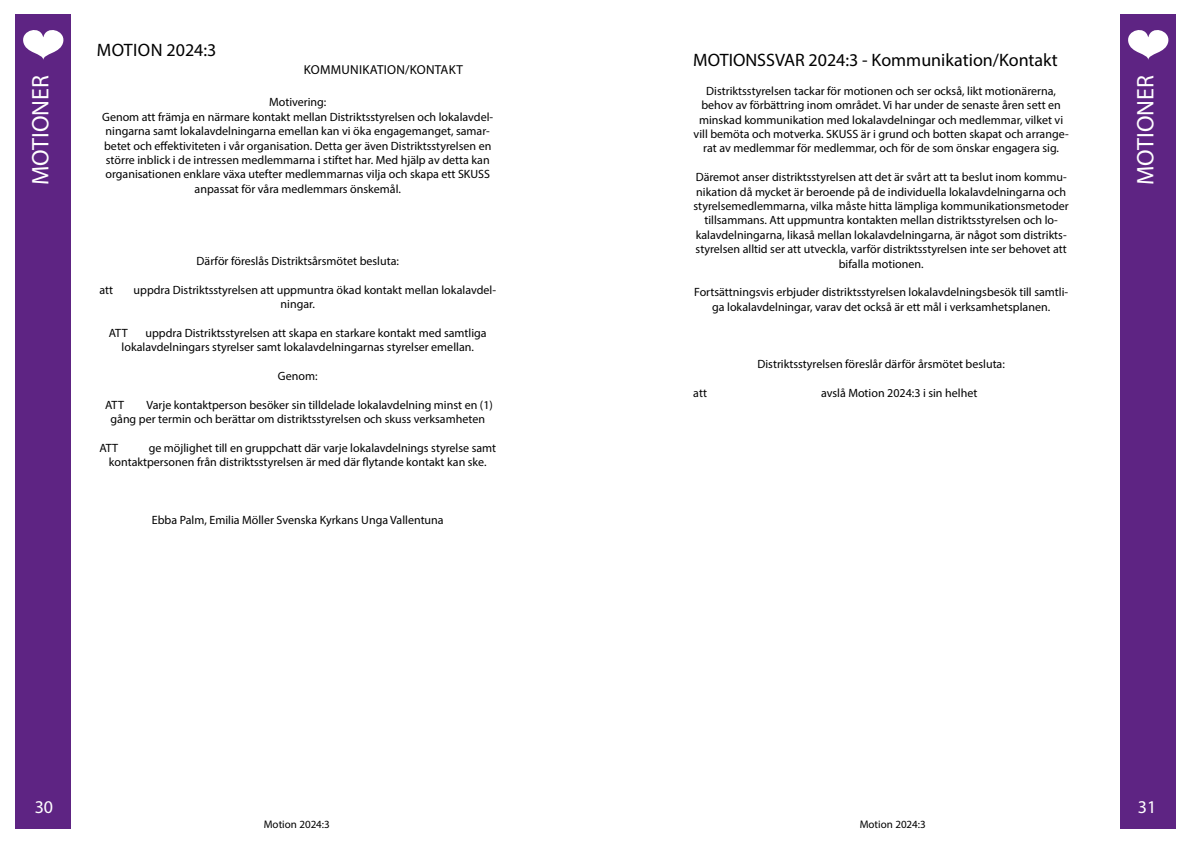
<style>
.page{position:relative;width:1191px;height:842px;background:#fff}
.page>*{position:absolute;margin:0;border:0;box-sizing:border-box;transform-origin:0 0}
.t1{font:24px "Myriad Pro";color:#fff}
.t2{font:18px "Myriad Pro";color:#000}
.t3{font:18px "Myriad Pro";color:#fff}
.t4{font:13px "Myriad Pro";letter-spacing:.02em;color:#000}
.t5{font:12px/14.4px "Myriad Pro";color:#000;text-align:center}
.t6{font:11px "Myriad Pro";color:#000}
</style>
<div class="page">
<div style="left:15px;top:14px;width:56px;height:815px;background:#5e2483"></div>
<svg style="left:23px;top:30px;width:41px;height:30px"></svg>
<div style="left:1120px;top:14px;width:55px;height:815px;background:#5e2483"></div>
<svg style="left:1128px;top:30px;width:41px;height:30px"></svg>
<h2 class="t2" style="left:97px;top:39px;width:121px">MOTION 2024:3</h2>
<h2 class="t2" style="left:693px;top:49px;width:366px">MOTIONSSVAR 2024:3 - Kommunikation/Kontakt</h2>
<p class="t5" style="left:693px;top:83px;width:377px">Distriktsstyrelsen tackar för motionen och ser också, likt motionärerna, behov av förbättring inom området. Vi har under de senaste åren sett en minskad kommunikation med lokalavdelningar och medlemmar, vilket vi vill bemöta och motverka. SKUSS är i grund och botten skapat och arrange&shy;rat av medlemmar för medlemmar, och för de som önskar engagera sig.</p>
<p class="t5" style="left:693px;top:170px;width:377px">Däremot anser distriktsstyrelsen att det är svårt att ta beslut inom kommu&shy;nikation då mycket är beroende på de individuella lokalavdelningarna och styrelsemedlemmarna, vilka måste hitta lämpliga kommunikationsmetoder tillsammans. Att uppmuntra kontakten mellan distriktsstyrelsen och lo&shy;kalavdelningarna, likaså mellan lokalavdelningarna, är något som distrikts&shy;styrelsen alltid ser att utveckla, varför distriktsstyrelsen inte ser behovet att bifalla motionen.</p>
<p class="t5" style="left:694px;top:285px;width:375px">Fortsättningsvis erbjuder distriktsstyrelsen lokalavdelningsbesök till samtli&shy;ga lokalavdelningar, varav det också är ett mål i verksamhetsplanen.</p>
<p class="t4" style="left:304px;top:61px;width:160px">KOMMUNIKATION/KONTAKT</p>
<p class="t5" style="left:102px;top:95px;width:392px">Motivering:<br>Genom att främja en närmare kontakt mellan Distriktsstyrelsen och lokalavdel&shy;ningarna samt lokalavdelningarna emellan kan vi öka engagemanget, samar&shy;betet och effektiviteten i vår organisation. Detta ger även Distriktsstyrelsen en större inblick i de intressen medlemmarna i stiftet har. Med hjälp av detta kan organisationen enklare växa utefter medlemmarnas vilja och skapa ett SKUSS anpassat för våra medlemmars önskemål.</p>
<h1 class="t1" style="left:25px;top:185px;width:111px;rotate:-90deg">MOTIONER</h1>
<h1 class="t1" style="left:1130px;top:185px;width:111px;rotate:-90deg">MOTIONER</h1>
<p class="t5" style="left:197px;top:253px;width:204px">Därför föreslås Distriktsårsmötet besluta:</p>
<p class="t5" style="left:99px;top:282px;width:15px">att</p>
<p class="t5" style="left:280px;top:282px;width:217px;text-align:left;text-indent:-147px">uppdra Distriktsstyrelsen att uppmuntra ökad kontakt mellan lokalavdel&shy;ningar.</p>
<p class="t5" style="left:109px;top:325px;width:20px">ATT</p>
<p class="t5" style="left:122px;top:325px;width:366px;text-align:left;text-indent:24px">uppdra Distriktsstyrelsen att skapa en starkare kontakt med samtliga lokalavdelningars styrelser samt lokalavdelningarnas styrelser emellan.</p>
<p class="t5" style="left:278px;top:369px;width:41px">Genom:</p>
<p class="t5" style="left:105px;top:397px;width:20px">ATT</p>
<p class="t5" style="left:757px;top:357px;width:249px">Distriktsstyrelsen föreslår därför årsmötet besluta:</p>
<p class="t5" style="left:693px;top:386px;width:15px">att</p>
<p class="t5" style="left:821px;top:386px;width:158px">avslå Motion 2024:3 i sin helhet</p>
<p class="t5" style="left:110px;top:397px;width:384px;text-align:left;text-indent:36px">Varje kontaktperson besöker sin tilldelade lokalavdelning minst en (1) gång per termin och berättar om distriktsstyrelsen och skuss verksamheten</p>
<p class="t5" style="left:99px;top:441px;width:20px">ATT</p>
<p class="t5" style="left:109px;top:441px;width:389px;text-align:left;text-indent:40px">ge möjlighet till en gruppchatt där varje lokalavdelnings styrelse samt kontaktpersonen från distriktsstyrelsen är med där flytande kontakt kan ske.</p>
<p class="t5" style="left:152px;top:513px;width:293px">Ebba Palm, Emilia Möller Svenska Kyrkans Unga Vallentuna</p>
<h2 class="t3" style="left:35px;top:796px;width:20px">30</h2>
<h2 class="t3" style="left:1137px;top:796px;width:20px">31</h2>
<p class="t6" style="left:264px;top:817px;width:68px">Motion 2024:3</p>
<p class="t6" style="left:859px;top:817px;width:68px">Motion 2024:3</p>
</div>
